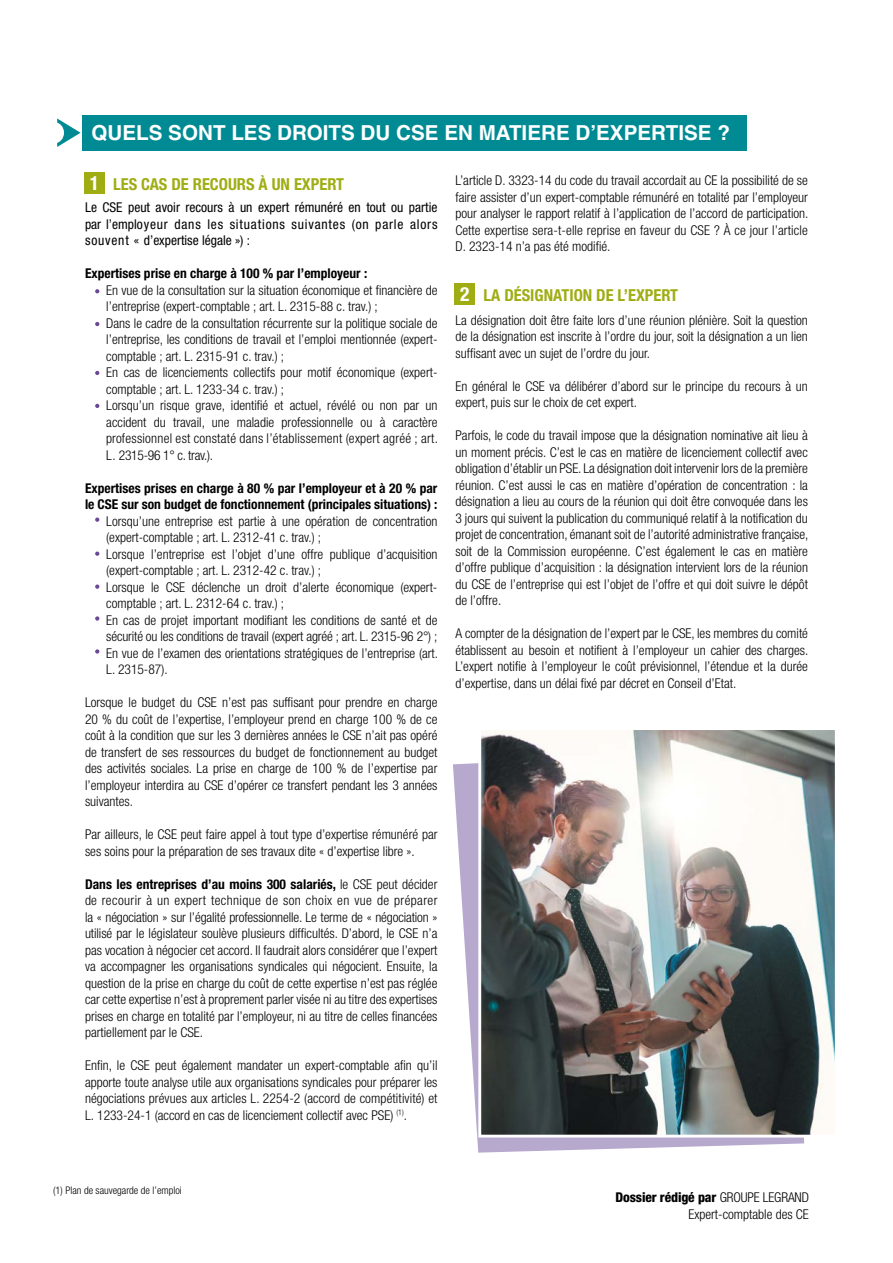
<style>
.page{position:relative;width:893px;height:1263px;background:#fff}
.page>*{position:absolute;margin:0;border:0;box-sizing:border-box;transform-origin:0 0}
.t1{font:700 20.7px "Helvetica LT Std";color:#fff}
.t2{font:700 condensed 16.5px "Helvetica Neue";color:#9fad13}
.t3{font:300 condensed 13.5px/16.5px "Helvetica Neue";color:#000;text-align:justify}
.t4{font:700 condensed 13.5px/16.5px "Helvetica Neue";color:#000}
.t5{font:condensed 13.5px/16.5px "Helvetica Neue";letter-spacing:.06em;color:#000;text-align:justify}
.t6{font:300 condensed 10.5px "Helvetica Neue";color:#000}
.s1{font-size:19.5px;color:#fff}
.s2{font-weight:700}
.s3{font-weight:800}
</style>
<div class="page">
<div style="left:82px;top:115px;width:665px;height:36px;background:#008b94"></div>
<svg style="left:57px;top:118px;width:24px;height:29px"></svg>
<div style="left:46px;top:122px;width:18px;height:21px;background:#fff;border-radius:50%"></div>
<div style="left:84px;top:172px;width:21px;height:22px;background:#9fad13"></div>
<svg style="left:95px;top:289px;width:4px;height:4px"></svg>
<svg style="left:95px;top:322px;width:4px;height:4px"></svg>
<svg style="left:95px;top:371px;width:4px;height:4px"></svg>
<svg style="left:95px;top:404px;width:4px;height:4px"></svg>
<svg style="left:95px;top:517px;width:4px;height:5px"></svg>
<svg style="left:95px;top:616px;width:4px;height:5px"></svg>
<svg style="left:95px;top:649px;width:4px;height:5px"></svg>
<div style="left:454px;top:284px;width:21px;height:21px;background:#9fad13"></div>
<svg style="left:453px;top:763px;width:351px;height:389px;fill:#b7a8ce"></svg>
<img style="left:482px;top:731px;width:352px;height:402px">
<div style="left:478px;top:727px;width:360px;height:410px;border:3px solid #fff"></div>
<svg style="left:95px;top:584px;width:4px;height:5px"></svg>
<svg style="left:95px;top:551px;width:4px;height:5px"></svg>
<h1 class="t1" style="left:92px;top:120px;width:640px">QUELS SONT LES DROITS DU CSE EN MATIERE D’EXPERTISE ?</h1>
<p class="t2" style="left:90px;top:174px;width:256px"><span class="s1">1</span> LES CAS DE RECOURS À UN EXPERT</p>
<p class="t5" style="left:85px;top:199px;width:354px">Le CSE peut avoir recours à un expert rémunéré en tout ou partie par l’employeur dans les situations suivantes (on parle alors souvent « d’expertise légale ») :</p>
<p class="t4" style="left:85px;top:265px;width:284px">Expertises prise en charge à 100 % par l’employeur :</p>
<p class="t3" style="left:106px;top:282px;width:333px;text-align:left">En vue de la consultation sur la situation économique et financière de l’entreprise (expert-comptable ; art. L. 2315-88 c. trav.) ;<br>Dans le cadre de la consultation récurrente sur la politique sociale de l’entreprise, les conditions de travail et l’emploi mentionnée (expert&shy;comptable ; art. L. 2315-91 c. trav.) ;<br>En cas de licenciements collectifs pour motif économique (expert&shy;comptable ; art. L. 1233-34 c. trav.) ;<br>Lorsqu’un risque grave, identifié et actuel, révélé ou non par un accident du travail, une maladie professionnelle ou à caractère professionnel est constaté dans l’établissement (expert agréé ; art.<br>L. 2315-96 1° c. trav.).</p>
<p class="t4" style="left:85px;top:480px;width:354px">Expertises prises en charge à 80 % par l’employeur et à 20 % par le CSE sur son budget de fonctionnement (principales situations) :</p>
<p class="t3" style="left:106px;top:513px;width:333px;text-align:left">Lorsqu’une entreprise est partie à une opération de concentration (expert-comptable ; art. L. 2312-41 c. trav.) ;<br>Lorsque l’entreprise est l’objet d’une offre publique d’acquisition (expert-comptable ; art. L. 2312-42 c. trav.) ;<br>Lorsque le CSE déclenche un droit d’alerte économique (expert&shy;comptable ; art. L. 2312-64 c. trav.) ;<br>En cas de projet important modifiant les conditions de santé et de sécurité ou les conditions de travail (expert agréé ; art. L. 2315-96 2°) ; En vue de l’examen des orientations stratégiques de l’entreprise (art.<br>L. 2315-87).</p>
<p class="t3" style="left:85px;top:694px;width:354px">Lorsque le budget du CSE n’est pas suffisant pour prendre en charge 20 % du coût de l’expertise, l’employeur prend en charge 100 % de ce coût à la condition que sur les 3 dernières années le CSE n’ait pas opéré de transfert de ses ressources du budget de fonctionnement au budget des activités sociales. La prise en charge de 100 % de l’expertise par l’employeur interdira au CSE d’opérer ce transfert pendant les 3 années suivantes.</p>
<p class="t3" style="left:85px;top:826px;width:354px">Par ailleurs, le CSE peut faire appel à tout type d’expertise rémunéré par ses soins pour la préparation de ses travaux dite « d’expertise libre ».</p>
<p class="t3" style="left:85px;top:876px;width:354px"><span class="s2">Dans les entreprises d’au moins 300 salariés,</span> le CSE peut décider de recourir à un expert technique de son choix en vue de préparer la « négociation » sur l’égalité professionnelle. Le terme de « négociation » utilisé par le législateur soulève plusieurs difficultés. D’abord, le CSE n’a pas vocation à négocier cet accord. Il faudrait alors considérer que l’expert va accompagner les organisations syndicales qui négocient. Ensuite, la question de la prise en charge du coût de cette expertise n’est pas réglée car cette expertise n’est à proprement parler visée ni au titre des expertises prises en charge en totalité par l’employeur, ni au titre de celles financées partiellement par le CSE.</p>
<p class="t3" style="left:85px;top:1057px;width:354px">Enfin, le CSE peut également mandater un expert-comptable afin qu’il apporte toute analyse utile aux organisations syndicales pour préparer les négociations prévues aux articles L. 2254-2 (accord de compétitivité) et L. 1233-24-1 (accord en cas de licenciement collectif avec PSE) <sup>(1)</sup>.</p>
<p class="t3" style="left:455px;top:172px;width:354px">L’article D. 3323-14 du code du travail accordait au CE la possibilité de se faire assister d’un expert-comptable rémunéré en totalité par l’employeur pour analyser le rapport relatif à l’application de l’accord de participation.<br>Cette expertise sera-t-elle reprise en faveur du CSE ? À ce jour l’article D. 2323-14 n’a pas été modifié.</p>
<p class="t2" style="left:460px;top:285px;width:219px"><span class="s1">2</span> LA DÉSIGNATION DE L’EXPERT</p>
<p class="t3" style="left:455px;top:312px;width:354px">La désignation doit être faite lors d’une réunion plénière. Soit la question de la désignation est inscrite à l’ordre du jour, soit la désignation a un lien suffisant avec un sujet de l’ordre du jour.</p>
<p class="t3" style="left:455px;top:378px;width:354px">En général le CSE va délibérer d’abord sur le principe du recours à un expert, puis sur le choix de cet expert.</p>
<p class="t3" style="left:455px;top:427px;width:354px">Parfois, le code du travail impose que la désignation nominative ait lieu à un moment précis. C’est le cas en matière de licenciement collectif avec obligation d’établir un PSE. La désignation doit intervenir lors de la première réunion. C’est aussi le cas en matière d’opération de concentration : la désignation a lieu au cours de la réunion qui doit être convoquée dans les 3 jours qui suivent la publication du communiqué relatif à la notification du projet de concentration, émanant soit de l’autorité administrative française, soit de la Commission européenne. C’est également le cas en matière d’offre publique d’acquisition : la désignation intervient lors de la réunion du CSE de l’entreprise qui est l’objet de l’offre et qui doit suivre le dépôt de l’offre.</p>
<p class="t3" style="left:455px;top:625px;width:354px">A compter de la désignation de l’expert par le CSE, les membres du comité établissent au besoin et notifient à l’employeur un cahier des charges.<br>L’expert notifie à l’employeur le coût prévisionnel, l’étendue et la durée d’expertise, dans un délai fixé par décret en Conseil d’Etat.</p>
<p class="t6" style="left:53px;top:1184px;width:130px">(1) Plan de sauvegarde de l’emploi</p>
<p class="t3" style="left:615px;top:1189px;width:195px;text-align:right"><span class="s3">Dossier rédigé par</span> GROUPE LEGRAND<br>Expert-comptable des CE</p>
</div>
